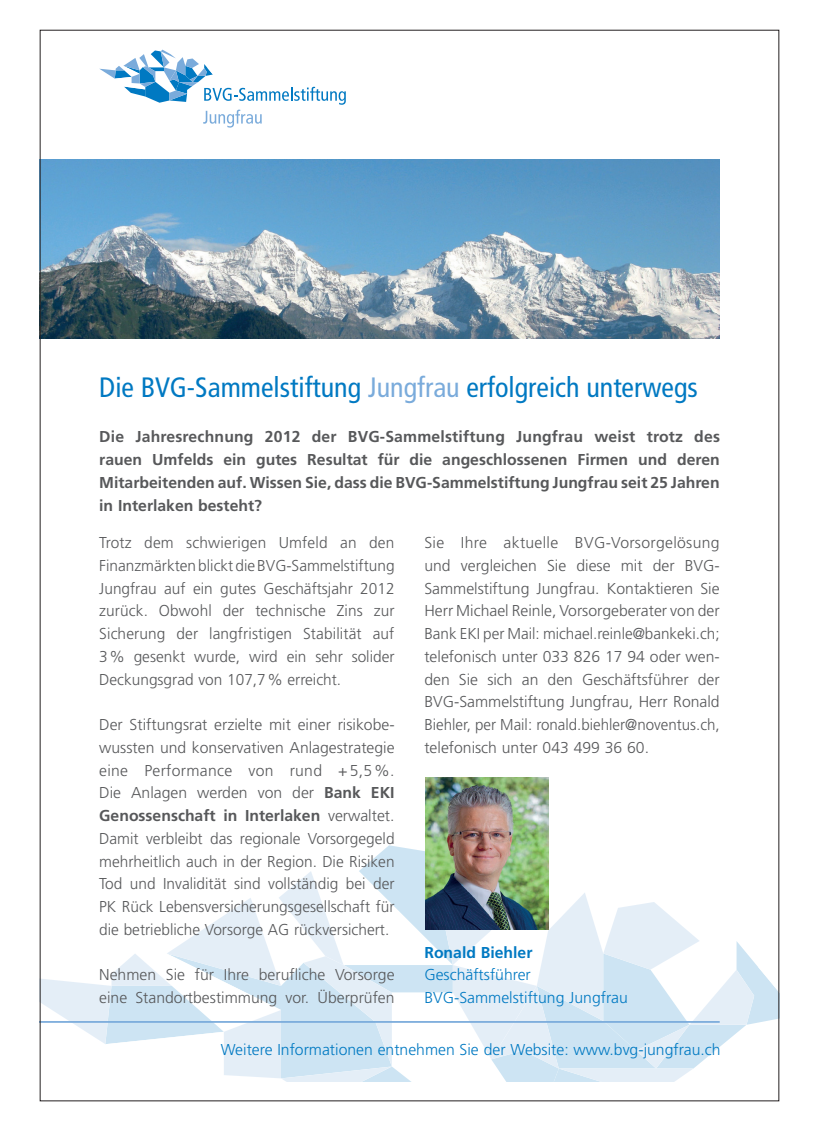
<style>
.page{position:relative;width:819px;height:1141px;background:#fff}
.page>*{position:absolute;margin:0;border:0;box-sizing:border-box;transform-origin:0 0}
.t1{font:condensed 28px "Frutiger";color:#0079c2}
.t2{font:300 15.75px/22.8px "Frutiger";color:#57585a;text-align:justify}
.t3{font:700 15.75px/22.8px "Frutiger";color:#57585a;text-align:justify}
.t4{font:300 15.75px/22.8px "Frutiger";color:#0079c2}
.t5{font:700 15.75px "Frutiger";color:#0079c2}
.s1{color:#7aabdb}
.s2{font-weight:700}
</style>
<div class="page">
<svg style="left:99px;top:50px;width:247px;height:78px"></svg>
<svg style="left:42px;top:839px;width:735px;height:242px"></svg>
<hr style="left:40px;top:1021px;width:679px;height:2px;background:#7aabdb">
<img style="left:42px;top:160px;width:677px;height:179px">
<img style="left:425px;top:777px;width:123px;height:152px">
<div style="left:57px;top:1037px;width:25px;height:26px;background:#fff"></div>
<h1 class="t1" style="left:99px;top:371px;width:600px">Die BVG-Sammelstiftung <span class="s1">Jungfrau</span> erfolgreich unterwegs</h1>
<p class="t3" style="left:99px;top:425px;width:622px">Die Jahresrechnung 2012 der BVG-Sammelstiftung Jungfrau weist trotz des rauen Umfelds ein gutes Resultat für die angeschlossenen Firmen und deren Mitarbeitenden auf. Wissen Sie, dass die BVG-Sammelstiftung Jungfrau seit 25 Jahren in Interlaken besteht?</p>
<p class="t2" style="left:99px;top:531px;width:297px">Trotz dem schwierigen Umfeld an den Finanzmärkten blickt die BVG-Sammelstiftung Jungfrau auf ein gutes Geschäftsjahr 2012 zurück. Obwohl der technische Zins zur Sicherung der langfristigen Stabilität auf 3% gesenkt wurde, wird ein sehr solider Deckungsgrad von 107,7% erreicht.</p>
<p class="t2" style="left:99px;top:713px;width:297px">Der Stiftungsrat erzielte mit einer risikobe&shy;wussten und konservativen Anlagestrategie eine Performance von rund +5,5%.<br>Die Anlagen werden von der <span class="s2">Bank EKI Genossenschaft in Interlaken</span> verwaltet.<br>Damit verbleibt das regionale Vorsorgegeld mehrheitlich auch in der Region. Die Risiken Tod und Invalidität sind vollständig bei der PK Rück Lebensversicherungsgesellschaft für die betriebliche Vorsorge AG rückversichert.</p>
<p class="t2" style="left:99px;top:963px;width:297px">Nehmen Sie für Ihre berufliche Vorsorge eine Standortbestimmung vor. Überprüfen</p>
<p class="t2" style="left:424px;top:531px;width:297px">Sie Ihre aktuelle BVG-Vorsorgelösung und vergleichen Sie diese mit der BVG-Sammelstiftung Jungfrau. Kontaktieren Sie Herr Michael Reinle, Vorsorgeberater von der Bank EKI per Mail: michael.reinle@bankeki.ch; telefonisch unter 033 826 17 94 oder wen&shy;den Sie sich an den Geschäftsführer der BVG-Sammelstiftung Jungfrau, Herr Ronald Biehler, per Mail: ronald.biehler@noventus.ch, telefonisch unter 043 499 36 60.</p>
<p class="t5" style="left:424px;top:943px;width:110px">Ronald Biehler</p>
<p class="t4" style="left:424px;top:963px;width:205px">Geschäftsführer<br>BVG-Sammelstiftung Jungfrau</p>
<p class="t4" style="left:221px;top:1038px;width:501px">Weitere Informationen entnehmen Sie der Website: www.bvg-jungfrau.ch</p>
</div>
